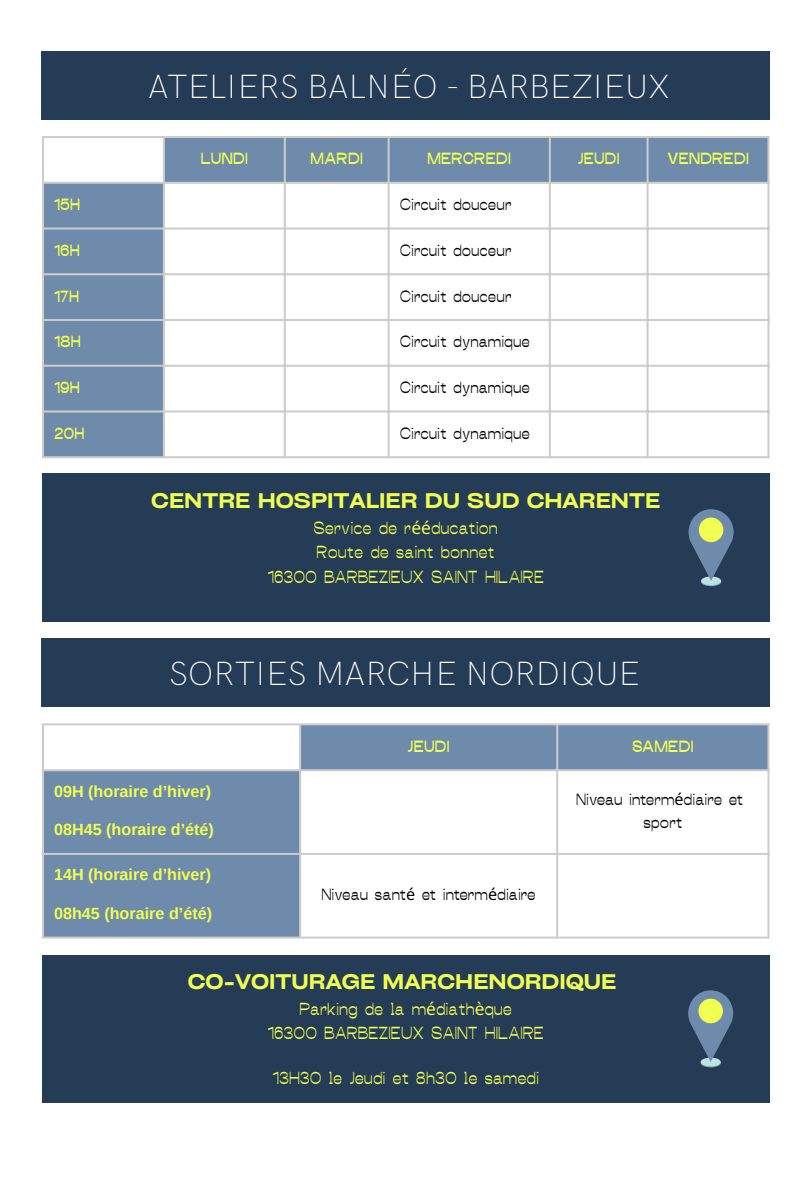
<style>
.page{position:relative;width:810px;height:1181px;background:#fff}
.page>*{position:absolute;margin:0;border:0;box-sizing:border-box;transform-origin:0 0}
.t1{font:200 33.75px "HK Grotesk Pro";color:#fff}
.t2{font:600 expanded 20.25px "Cy Grotesk";color:#f0ff50}
.t3{font:17.4px "Menorah Grotesk";color:#f0ff50}
.t4{font:700 16.2px "Arimo";color:#f0ff50}
.t5{font:16.2px/23.2px "Menorah Grotesk";color:#000;text-align:center}
.t6{font:16.2px "Menorah Grotesk Semi";letter-spacing:.02em;color:#f0ff50}
.t7{font:16.05px "Menorah Grotesk";color:#000}
.t8{font:16.05px "Menorah Grotesk Semi";color:#f0ff50}
.s1{font-family:"Noto Sans"}
</style>
<div class="page">
<div style="left:42px;top:51px;width:728px;height:69px;background:#253c57"></div>
<svg style="left:44px;top:138px;width:723px;height:318px"></svg>
<hr style="left:42px;top:138px;width:2px;height:318px;background:#ccc">
<hr style="left:163px;top:138px;width:2px;height:318px;background:#ccc">
<hr style="left:284px;top:138px;width:2px;height:318px;background:#ccc">
<hr style="left:388px;top:138px;width:2px;height:318px;background:#ccc">
<hr style="left:549px;top:138px;width:2px;height:318px;background:#ccc">
<hr style="left:647px;top:138px;width:2px;height:318px;background:#ccc">
<hr style="left:767px;top:138px;width:2px;height:318px;background:#ccc">
<hr style="left:42px;top:136px;width:727px;height:2px;background:#ccc">
<hr style="left:42px;top:182px;width:727px;height:2px;background:#ccc">
<hr style="left:42px;top:227px;width:727px;height:2px;background:#ccc">
<hr style="left:42px;top:273px;width:727px;height:2px;background:#ccc">
<hr style="left:42px;top:319px;width:727px;height:2px;background:#ccc">
<hr style="left:42px;top:365px;width:727px;height:2px;background:#ccc">
<hr style="left:42px;top:410px;width:727px;height:2px;background:#ccc">
<hr style="left:42px;top:456px;width:727px;height:2px;background:#ccc">
<div style="left:42px;top:473px;width:727px;height:149px;background:#253c57"></div>
<svg style="left:701px;top:577px;width:20px;height:9px"></svg>
<div style="left:701px;top:576px;width:20px;height:9px;background:#bee1e6;border-radius:50%"></div>
<svg style="left:689px;top:509px;width:45px;height:72px"></svg>
<div style="left:699px;top:517px;width:24px;height:25px;background:#f0ff50;border-radius:50%"></div>
<div style="left:42px;top:638px;width:728px;height:69px;background:#253c57"></div>
<svg style="left:44px;top:725px;width:723px;height:211px"></svg>
<hr style="left:42px;top:725px;width:2px;height:211px;background:#ccc">
<hr style="left:299px;top:725px;width:2px;height:211px;background:#ccc">
<hr style="left:556px;top:725px;width:2px;height:211px;background:#ccc">
<hr style="left:767px;top:725px;width:2px;height:211px;background:#ccc">
<hr style="left:42px;top:723px;width:727px;height:2px;background:#ccc">
<hr style="left:42px;top:769px;width:727px;height:2px;background:#ccc">
<hr style="left:42px;top:853px;width:727px;height:2px;background:#ccc">
<hr style="left:42px;top:936px;width:727px;height:2px;background:#ccc">
<div style="left:42px;top:954px;width:727px;height:148px;background:#253c57"></div>
<svg style="left:701px;top:1058px;width:20px;height:9px"></svg>
<div style="left:701px;top:1057px;width:20px;height:9px;background:#bee1e6;border-radius:50%"></div>
<svg style="left:688px;top:990px;width:45px;height:71px"></svg>
<div style="left:698px;top:998px;width:25px;height:25px;background:#f0ff50;border-radius:50%"></div>
<p class="t1" style="left:148px;top:67px;width:523px">ATELIERS BALNÉO - BARBEZIEUX</p>
<p class="t8" style="left:201px;top:148px;width:49px">LUNDI</p>
<p class="t8" style="left:311px;top:148px;width:54px">MARDI</p>
<p class="t8" style="left:427px;top:148px;width:85px">MERCREDI</p>
<p class="t8" style="left:578px;top:148px;width:43px">JEUDI</p>
<p class="t8" style="left:667px;top:148px;width:83px">VENDREDI</p>
<p class="t8" style="left:54px;top:194px;width:28px">15H</p>
<p class="t7" style="left:400px;top:194px;width:114px">Circuit douceur</p>
<p class="t8" style="left:54px;top:240px;width:27px">16H</p>
<p class="t7" style="left:400px;top:240px;width:114px">Circuit douceur</p>
<p class="t8" style="left:54px;top:285px;width:27px">17H</p>
<p class="t7" style="left:400px;top:285px;width:114px">Circuit douceur</p>
<p class="t8" style="left:54px;top:331px;width:28px">18H</p>
<p class="t7" style="left:400px;top:331px;width:132px">Circuit dynamique</p>
<p class="t8" style="left:54px;top:377px;width:27px">19H</p>
<p class="t7" style="left:400px;top:377px;width:132px">Circuit dynamique</p>
<p class="t8" style="left:54px;top:423px;width:32px">20H</p>
<p class="t7" style="left:400px;top:423px;width:132px">Circuit dynamique</p>
<p class="t2" style="left:151px;top:488px;width:511px">CENTRE HOSPITALIER DU SUD CHARENTE</p>
<p class="t3" style="left:313px;top:516px;width:186px">Service de r<span class="s1">éé</span>ducation</p>
<p class="t3" style="left:317px;top:541px;width:180px">Route de saint bonnet</p>
<p class="t3" style="left:267px;top:565px;width:278px">16300 BARBEZIEUX SAINT HILAIRE</p>
<p class="t1" style="left:169px;top:654px;width:472px">SORTIES MARCHE NORDIQUE</p>
<p class="t4" style="left:54px;top:782px;width:159px">09H (horaire d’hiver)</p>
<p class="t4" style="left:54px;top:820px;width:161px">08H45 (horaire d’été)</p>
<p class="t4" style="left:54px;top:865px;width:159px">14H (horaire d’hiver)</p>
<p class="t4" style="left:54px;top:904px;width:159px">08h45 (horaire d’été)</p>
<p class="t6" style="left:408px;top:735px;width:44px">JEUDI</p>
<p class="t6" style="left:632px;top:735px;width:63px">SAMEDI</p>
<p class="t5" style="left:322px;top:882px;width:216px">Niveau sant<span class="s1">é</span> et interm<span class="s1">é</span>diaire</p>
<p class="t5" style="left:576px;top:786px;width:169px">Niveau interm<span class="s1">é</span>diaire et sport</p>
<p class="t2" style="left:188px;top:969px;width:430px">CO-VOITURAGE MARCHENORDIQUE</p>
<p class="t3" style="left:299px;top:997px;width:214px">Parking de la m<span class="s1">é</span>diath<span class="s1">è</span>que</p>
<p class="t3" style="left:268px;top:1021px;width:278px">16300 BARBEZIEUX SAINT HILAIRE</p>
<p class="t3" style="left:272px;top:1066px;width:268px">13H30 le Jeudi et 8h30 le samedi</p>
</div>
